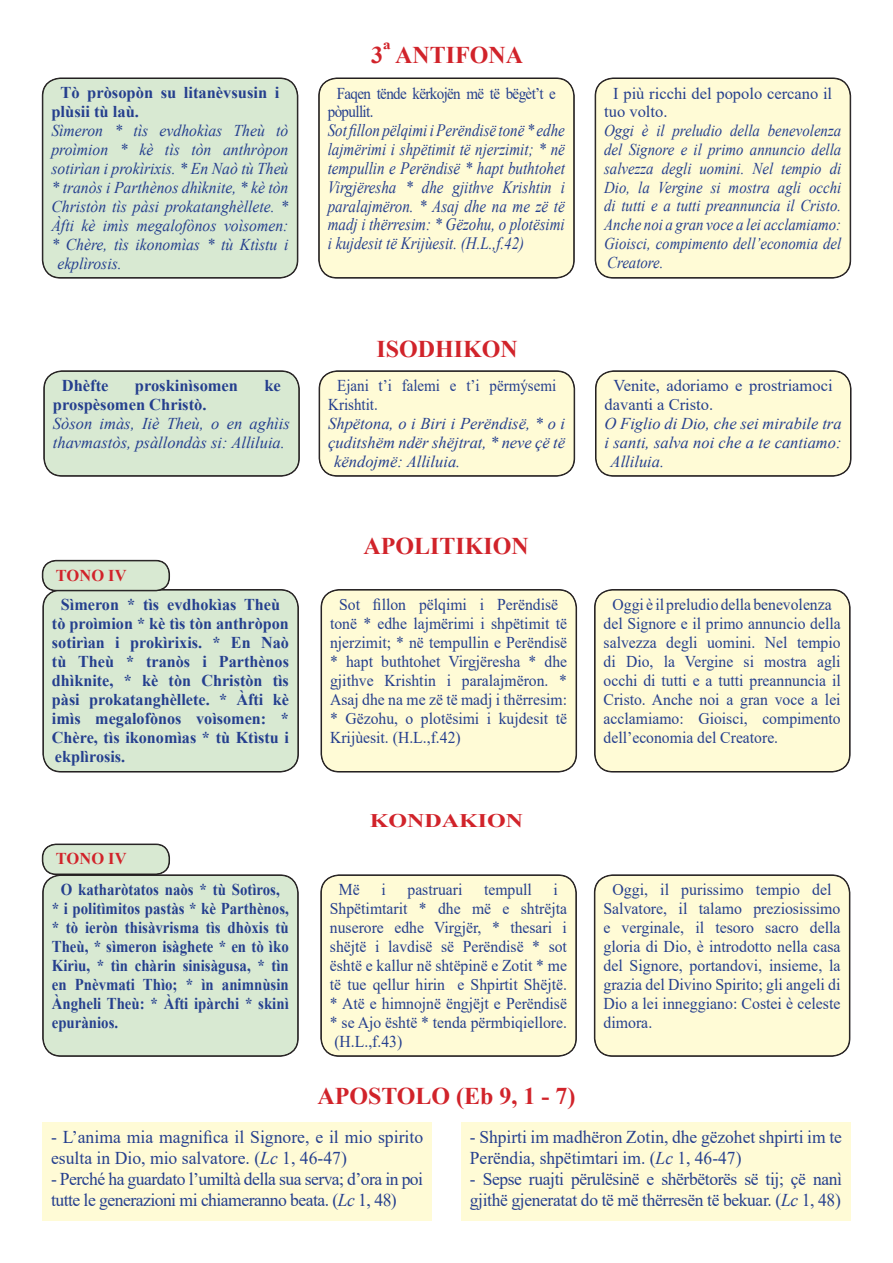
<style>
.page{position:relative;width:893px;height:1263px;background:#fff}
.page>*{position:absolute;margin:0;border:0;box-sizing:border-box;transform-origin:0 0}
.t1{font:700 24px "Times New Roman";color:#d1232a}
.t2{font:700 19.2px "Times New Roman";color:#d1232a;scale:1.25 1}
.t3{font:18px/21px "Times New Roman";letter-spacing:-.02em;color:#253f8e}
.t4{font:18px/21px "Times New Roman";color:#253f8e}
.t5{font:italic 17.4px/18.9px "Times New Roman";color:#253f8e;text-align:justify;scale:.87 1}
.t6{font:16.5px/18.9px "Times New Roman";color:#253f8e;scale:.95 1}
.t7{font:700 16.5px/19px "Times New Roman";color:#253f8e}
.t8{font:italic 16.5px/18.9px "Times New Roman";color:#253f8e;text-align:justify;scale:.9 1}
.t9{font:16.5px/19px "Times New Roman";color:#253f8e;scale:.96 1}
.t10{font:italic 16.5px "Times New Roman";color:#253f8e;scale:.95 1}
.t11{font:700 16.5px/19px "Times New Roman";color:#253f8e;scale:.9 1}
.t12{font:italic 16.5px/19px "Times New Roman";color:#253f8e}
.t13{font:16.5px/18.9px "Times New Roman";color:#253f8e}
.t14{font:16.5px/18.9px "Times New Roman";letter-spacing:-.04em;color:#253f8e;scale:.91 1}
.t15{font:16.5px/18.9px "Times New Roman";color:#253f8e;scale:.91 1}
.t16{font:700 16.5px "Times New Roman";color:#d1232a}
.s1{font-style:italic}
</style>
<div class="page">
<div style="left:461px;top:1122px;width:389px;height:98px;background:#fffbd6"></div>
<div style="left:43px;top:1122px;width:389px;height:98px;background:#fffbd6"></div>
<div style="left:43px;top:590px;width:255px;height:182px;background:#d8e9d2;border-radius:18px"></div>
<div style="left:43px;top:590px;width:255px;height:181px;border:1px solid #231f20;border-radius:18px"></div>
<div style="left:321px;top:590px;width:255px;height:182px;background:#fffbd6;border-radius:18px"></div>
<div style="left:321px;top:590px;width:255px;height:181px;border:1px solid #231f20;border-radius:18px"></div>
<div style="left:595px;top:590px;width:255px;height:182px;background:#fffbd6;border-radius:18px"></div>
<div style="left:595px;top:590px;width:255px;height:181px;border:1px solid #231f20;border-radius:18px"></div>
<div style="left:43px;top:875px;width:255px;height:181px;background:#d8e9d2;border-radius:18px"></div>
<div style="left:43px;top:875px;width:255px;height:181px;border:1px solid #231f20;border-radius:18px"></div>
<div style="left:321px;top:875px;width:255px;height:181px;background:#fffbd6;border-radius:18px"></div>
<div style="left:321px;top:875px;width:255px;height:181px;border:1px solid #231f20;border-radius:18px"></div>
<div style="left:595px;top:875px;width:255px;height:181px;background:#fffbd6;border-radius:18px"></div>
<div style="left:595px;top:875px;width:254px;height:181px;border:1px solid #231f20;border-radius:18px"></div>
<div style="left:44px;top:371px;width:255px;height:105px;background:#d8e9d2;border-radius:18px"></div>
<div style="left:44px;top:371px;width:255px;height:105px;border:1px solid #231f20;border-radius:18px"></div>
<div style="left:319px;top:371px;width:255px;height:105px;background:#fffbd6;border-radius:18px"></div>
<div style="left:320px;top:371px;width:254px;height:105px;border:1px solid #231f20;border-radius:18px"></div>
<div style="left:596px;top:371px;width:255px;height:105px;background:#fffbd6;border-radius:18px"></div>
<div style="left:596px;top:371px;width:255px;height:105px;border:1px solid #231f20;border-radius:18px"></div>
<div style="left:43px;top:78px;width:255px;height:200px;background:#d8e9d2;border-radius:18px"></div>
<div style="left:43px;top:78px;width:254px;height:200px;border:1px solid #231f20;border-radius:18px"></div>
<div style="left:319px;top:78px;width:255px;height:200px;background:#fffbd6;border-radius:18px"></div>
<div style="left:319px;top:78px;width:255px;height:200px;border:1px solid #231f20;border-radius:18px"></div>
<div style="left:595px;top:78px;width:255px;height:200px;background:#fffbd6;border-radius:18px"></div>
<div style="left:596px;top:78px;width:254px;height:200px;border:1px solid #231f20;border-radius:18px"></div>
<div style="left:43px;top:560px;width:126px;height:31px;background:#d8e9d2;border-radius:14px"></div>
<div style="left:42px;top:560px;width:128px;height:31px;border:1px solid #231f20;border-radius:14px"></div>
<div style="left:43px;top:561px;width:126px;height:29px;border:1px solid #231f20;border-radius:13px"></div>
<div style="left:43px;top:844px;width:126px;height:30px;background:#d8e9d2;border-radius:14px"></div>
<div style="left:42px;top:844px;width:128px;height:31px;border:1px solid #231f20;border-radius:14px"></div>
<div style="left:43px;top:844px;width:126px;height:30px;border:1px solid #231f20;border-radius:13px"></div>
<p class="t7" style="left:51px;top:83px;width:229px;text-indent:9px">Tò pròsopòn su litanèvsusin i plùsii tù laù.</p>
<p class="t10" style="left:51px;top:119px;width:251px">Sìmeron * tìs evdhokìas Theù tò</p>
<p class="t10" style="left:51px;top:138px;width:251px">proìmion * kè tìs tòn anthròpon</p>
<p class="t10" style="left:51px;top:157px;width:251px">sotirìan i prokìrixis. * En Naò tù Theù</p>
<p class="t10" style="left:51px;top:176px;width:251px">* tranòs i Parthènos dhìknite, * kè tòn</p>
<p class="t10" style="left:51px;top:195px;width:251px">Christòn tìs pàsi prokatanghèllete. *</p>
<p class="t10" style="left:51px;top:214px;width:251px">Àfti kè imìs megalofònos voìsomen:</p>
<p class="t10" style="left:51px;top:233px;width:251px">* Chère, tìs ikonomìas * tù Ktìstu i</p>
<p class="t10" style="left:57px;top:252px;width:69px">ekplìrosis.</p>
<p class="t7" style="left:62px;top:376px;width:48px">Dhèfte</p>
<p class="t7" style="left:135px;top:376px;width:105px">proskinìsomen</p>
<p class="t7" style="left:264px;top:376px;width:18px">ke</p>
<p class="t7" style="left:53px;top:394px;width:155px">prospèsomen Christò.</p>
<p class="t12" style="left:53px;top:414px;width:238px">Sòson imàs, Iiè Theù, o en aghìis thavmastòs, psàllondàs si: Alliluia.</p>
<p class="t16" style="left:56px;top:563px;width:72px">TONO IV</p>
<h1 class="t1" style="left:371px;top:38px;width:153px">3ª ANTIFONA</h1>
<p class="t14" style="left:328px;top:83px;width:252px;text-indent:9px">Faqen tënde kërkojën më të bëgèt’t e pòpullit.</p>
<p class="t5" style="left:328px;top:120px;width:274px">Sot fillon pëlqimi i Perëndisë tonë * edhe lajmërimi i shpëtimit të njerzimit; * në tempullin e Perëndisë * hapt buthtohet Virgjëresha * dhe gjithve Krishtin i paralajmëron. * Asaj dhe na me zë të madj i thërresim: * Gëzohu, o plotësimi i kujdesit të Krijùesit. (H.L.,f.42)</p>
<h1 class="t1" style="left:377px;top:331px;width:143px">ISODHIKON</h1>
<p class="t15" style="left:328px;top:376px;width:252px;text-indent:9px">Ejani t’i falemi e t’i përmýsemi<br>Krishtit.</p>
<p class="t12" style="left:328px;top:414px;width:239px">Shpëtona, o i Biri i Perëndisë, * o i</p>
<p class="t12" style="left:328px;top:433px;width:239px">çuditshëm ndër shëjtrat, * neve çë të</p>
<p class="t12" style="left:334px;top:452px;width:128px">këndojmë: Alliluia.</p>
<h1 class="t1" style="left:364px;top:529px;width:167px">APOLITIKION</h1>
<p class="t13" style="left:604px;top:83px;width:230px;text-indent:9px">I più ricchi del popolo cercano il tuo volto.</p>
<p class="t8" style="left:604px;top:121px;width:265px">Oggi è il preludio della benevolenza del Signore e il primo annuncio della salvezza degli uomini. Nel tempio di Dio, la Vergine si mostra agli occhi di tutti e a tutti preannuncia il Cristo.<br>Anche noi a gran voce a lei acclamiamo:<br>Gioisci, compimento dell’economia del Creatore.</p>
<p class="t13" style="left:605px;top:376px;width:230px;text-indent:9px">Venite, adoriamo e prostriamoci davanti a Cristo.</p>
<p class="t12" style="left:605px;top:414px;width:239px">O Figlio di Dio, che sei mirabile tra</p>
<p class="t12" style="left:605px;top:433px;width:239px">i santi, salva noi che a te cantiamo:</p>
<p class="t12" style="left:611px;top:452px;width:55px">Alliluia.</p>
<p class="t7" style="left:52px;top:594px;width:239px;text-indent:9px">Sìmeron * tìs evdhokìas Theù tò proìmion * kè tìs tòn anthròpon sotirìan i prokìrixis. * En Naò tù Theù * tranòs i Parthènos dhìknite, * kè tòn Christòn tìs pàsi prokatanghèllete. * Àfti kè imìs megalofònos voìsomen: *<br>Chère, tìs ikonomìas * tù Ktìstu i ekplìrosis.</p>
<p class="t6" style="left:330px;top:594px;width:251px;text-indent:9px">Sot fillon pëlqimi i Perëndisë tonë * edhe lajmërimi i shpëtimit të njerzimit; * në tempullin e Perëndisë * hapt buthtohet Virgjëresha * dhe gjithve Krishtin i paralajmëron. * Asaj dhe na me zë të madj i thërresim: * Gëzohu, o plotësimi i kujdesit të Krijùesit. (H.L.,f.42)</p>
<p class="t6" style="left:604px;top:594px;width:251px;text-indent:9px">Oggi è il preludio della benevolenza del Signore e il primo annuncio della salvezza degli uomini. Nel tempio di Dio, la Vergine si mostra agli occhi di tutti e a tutti preannuncia il Cristo. Anche noi a gran voce a lei acclamiamo: Gioisci, compimento dell’economia del Creatore.</p>
<p class="t16" style="left:56px;top:847px;width:72px">TONO IV</p>
<p class="t2" style="left:370px;top:807px;width:124px">KONDAKION</p>
<p class="t11" style="left:52px;top:880px;width:265px;text-indent:9px">O katharòtatos naòs * tù Sotìros, * i politìmitos pastàs * kè Parthènos, * tò ieròn thisàvrisma tìs dhòxis tù<br>Theù, * sìmeron isàghete * en tò ìko<br>Kirìu, * tìn chàrin sinisàgusa, * tìn en Pnèvmati Thìo; * ìn animnùsin<br>Àngheli Theù: * Àfti ipàrchi * skinì epurànios.</p>
<p class="t6" style="left:339px;top:880px;width:23px">Më</p>
<p class="t6" style="left:381px;top:880px;width:6px">i</p>
<p class="t6" style="left:407px;top:880px;width:59px">pastruari</p>
<p class="t6" style="left:484px;top:880px;width:52px">tempull</p>
<p class="t6" style="left:330px;top:880px;width:251px;text-indent:224px">i<br>Shpëtimtarit * dhe më e shtrëjta nuserore edhe Virgjër, * thesari i shëjtë i lavdisë së Perëndisë * sot është e kallur në shtëpinë e Zotit * me të tue qellur hirin e Shpirtit Shëjtë. * Atë e himnojnë ëngjëjt e Perëndisë * se Ajo është * tenda përmbiqiellore. (H.L.,f.43)</p>
<p class="t9" style="left:603px;top:880px;width:248px;text-indent:9px">Oggi, il purissimo tempio del<br>Salvatore, il talamo preziosissimo e verginale, il tesoro sacro della gloria di Dio, è introdotto nella casa del Signore, portandovi, insieme, la grazia del Divino Spirito; gli angeli di<br>Dio a lei inneggiano: Costei è celeste dimora.</p>
<h1 class="t1" style="left:317px;top:1079px;width:260px">APOSTOLO (Eb 9, 1 - 7)</h1>
<p class="t4" style="left:51px;top:1126px;width:374px">- L’anima mia magnifica il Signore, e il mio spirito esulta in Dio, mio salvatore. (<span class="s1">Lc</span> 1, 46-47)</p>
<p class="t3" style="left:51px;top:1168px;width:374px">- Perché ha guardato l’umiltà della sua serva; d’ora in poi tutte le generazioni mi chiameranno beata. (<span class="s1">Lc</span> 1, 48)</p>
<p class="t4" style="left:470px;top:1126px;width:374px">- Shpirti im madhёron Zotin, dhe gëzohet shpirti im te<br>Perёndia, shpёtimtari im. (<span class="s1">Lc</span> 1, 46-47)</p>
<p class="t3" style="left:470px;top:1168px;width:374px">- Sepse ruajti pёrulёsinё e shёrbёtorёs sё tij; çё nanì gjithë gjeneratat do tё mё thёrresёn tё bekuar. (<span class="s1">Lc</span> 1, 48)</p>
</div>
